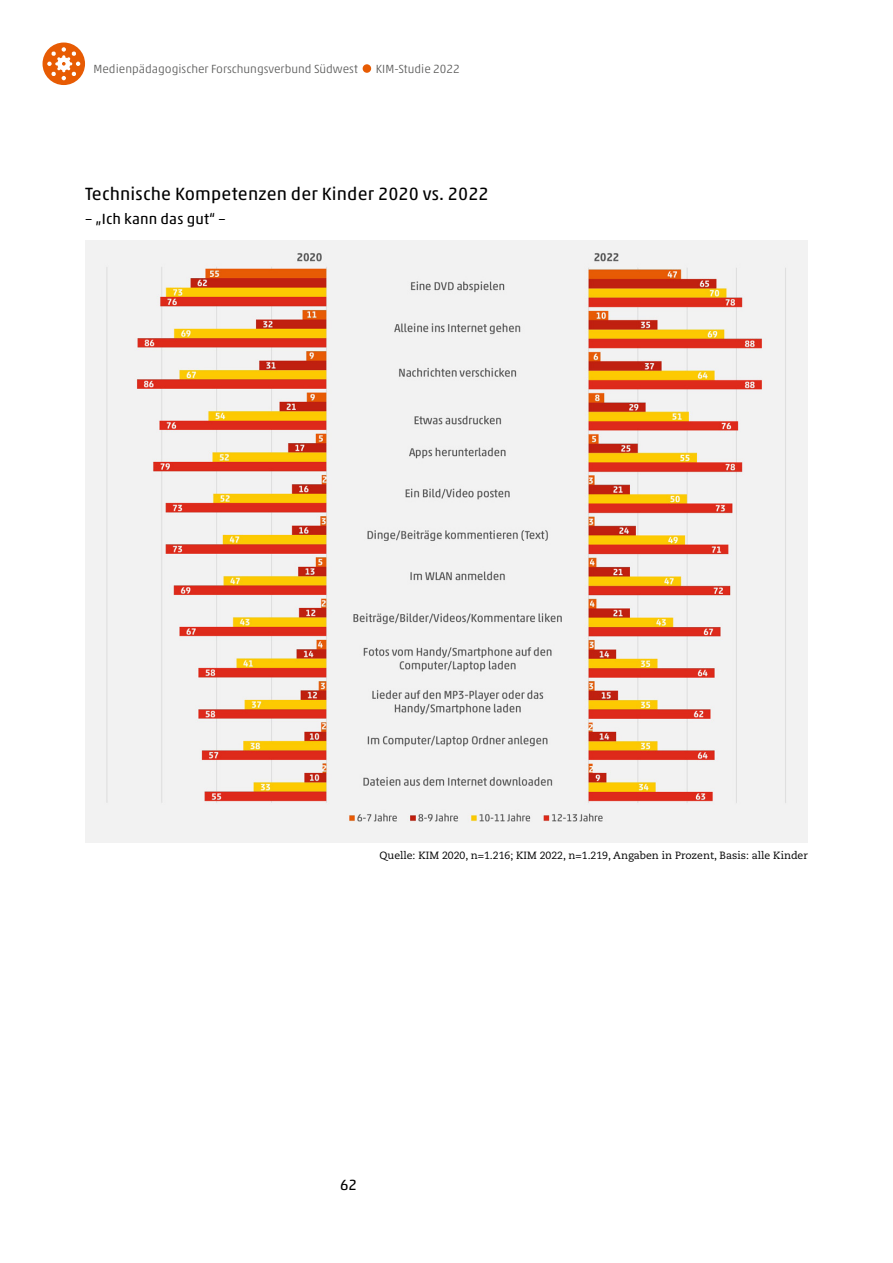
<style>
.page{position:relative;width:893px;height:1263px;background:#fff}
.page>*{position:absolute;margin:0;border:0;box-sizing:border-box;transform-origin:0 0}
.Unterüberschrift{font:18px "Akko Pro";letter-spacing:.01em;color:#000}
.Unterüberschrift-2{font:15px "Akko Pro";letter-spacing:.01em;color:#000}
.t1{font:300 12px "Akko Pro";color:#5b5b5a}
.t2{font:10.5px "Caecilia LT Pro 55 Roman";color:#000}
</style>
<div class="page">
<div style="left:43px;top:43px;width:42px;height:42px;background:#e75b03;border-radius:50%"></div>
<svg style="left:47px;top:47px;width:33px;height:33px"></svg>
<div style="left:363px;top:64px;width:8px;height:9px;background:#e75b03;border-radius:50%"></div>
<img style="left:85px;top:240px;width:723px;height:603px">
<p class="t1" style="left:94px;top:61px;width:266px">Medienpädagogischer Forschungsverbund Südwest</p>
<p class="t1" style="left:376px;top:61px;width:85px">KIM-Studie 2022</p>
<p class="Unterüberschrift" style="left:85px;top:183px;width:405px">Technische Kompetenzen der Kinder 2020 vs. 2022</p>
<p class="Unterüberschrift-2" style="left:85px;top:210px;width:142px">– „Ich kann das gut“ –</p>
<p class="t2" style="left:380px;top:849px;width:430px">Quelle: KIM 2020, n=1.216; KIM 2022, n=1.219, Angaben in Prozent, Basis: alle Kinder</p>
<h2 class="Unterüberschrift-2" style="left:340px;top:1176px;width:18px">62</h2>
</div>
